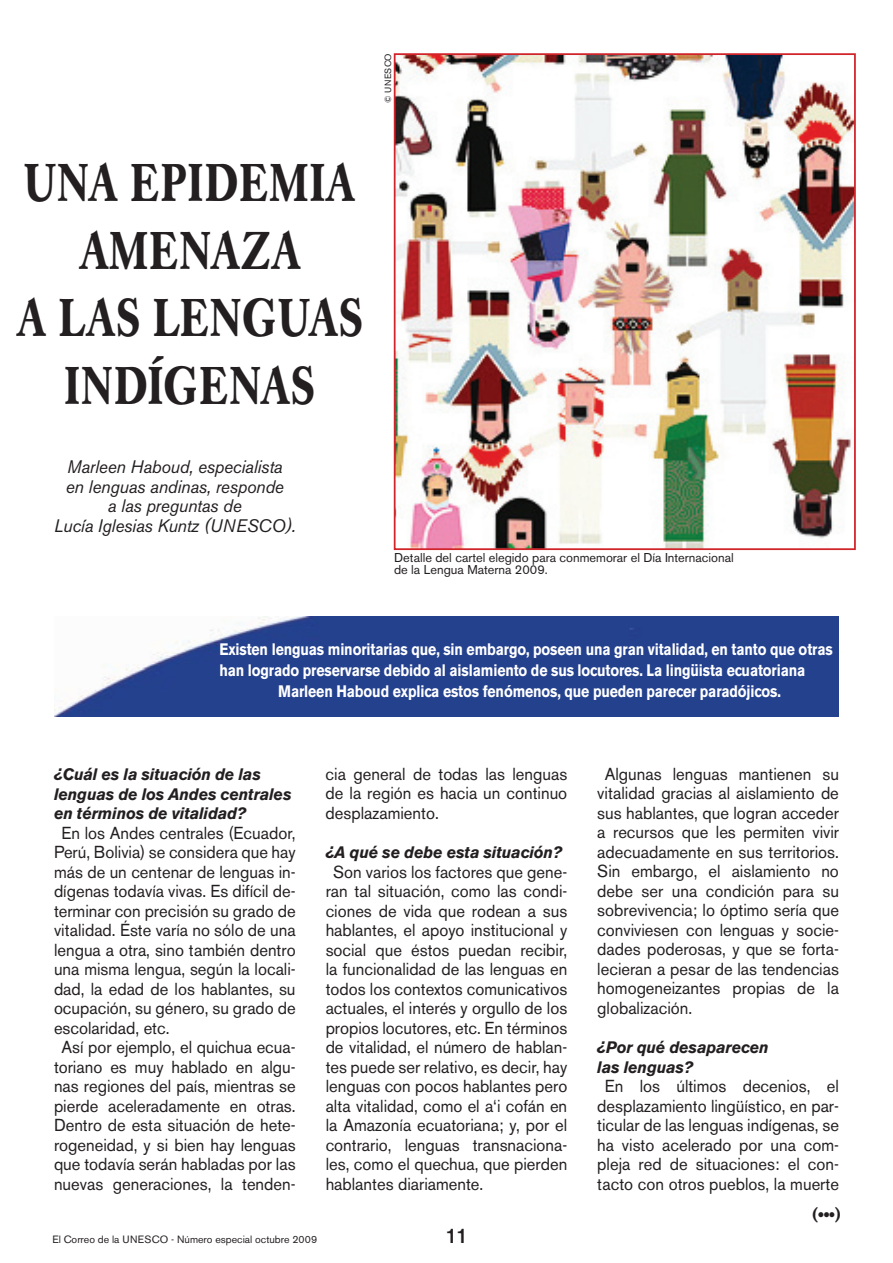
<style>
.page{position:relative;width:893px;height:1263px;background:#fff}
.page>*{position:absolute;margin:0;border:0;box-sizing:border-box;transform-origin:0 0}
.t1{font:700 52.5px/67.5px "Caslon Book BE";letter-spacing:.04em;color:#231f20;text-align:center;scale:.75 1}
.t2{font:500 21px "Akzidenz Grotesk BE";color:#231f20;scale:.96 1}
.t3{font:italic 18px/19.5px "Akzidenz Grotesk BE";letter-spacing:-.01em;color:#231f20;text-align:center;scale:.96 1}
.t4{font:500 18px "Akzidenz Grotesk BE";color:#231f20;scale:.96 1}
.t5{font:17.25px/19.5px "Akzidenz Grotesk BE";color:#231f20;text-align:justify;scale:.96 1}
.t6{font:700 16.5px "Akzidenz Grotesk BE";letter-spacing:-.01em;color:#fff;scale:.85 1}
.t7{font:italic 700 16.5px/19.5px "Akzidenz Grotesk BE";letter-spacing:-.01em;color:#231f20;scale:.96 1}
.t8{font:12.75px/12px "Akzidenz Grotesk BE";color:#231f20}
.t9{font:10.5px "Akzidenz Grotesk BE";color:#231f20}
.t10{font:9px "Akzidenz Grotesk BE";letter-spacing:.02em;color:#231f20}
</style>
<div class="page">
<img style="left:54px;top:617px;width:785px;height:99px">
<img style="left:397px;top:56px;width:456px;height:491px">
<div style="left:394px;top:53px;width:462px;height:497px;border:2px solid #d1232a"></div>
<p class="t10" style="left:383px;top:103px;width:51px;rotate:-90deg">© UNESCO</p>
<h1 class="t1" style="left:17px;top:151px;width:463px">UNA EPIDEMIA<br>AMENAZA<br>A LAS LENGUAS<br>INDÍGENAS</h1>
<p class="t3" style="left:54px;top:457px;width:253px">Marleen Haboud, especialista<br>en lenguas andinas, responde<br>a las preguntas de<br>Lucía Iglesias Kuntz (UNESCO).</p>
<p class="t8" style="left:394px;top:551px;width:341px">Detalle del cartel elegido para conmemorar el Día Internacional de la Lengua Materna 2009.</p>
<p class="t6" style="left:219px;top:640px;width:723px">Existen lenguas minoritarias que, sin embargo, poseen una gran vitalidad, en tanto que otras</p>
<p class="t6" style="left:219px;top:661px;width:691px">han logrado preservarse debido al aislamiento de sus locutores. La lingüista ecuatoriana</p>
<p class="t6" style="left:278px;top:682px;width:593px">Marleen Haboud explica estos fenómenos, que pueden parecer paradójicos.</p>
<p class="t7" style="left:54px;top:765px;width:249px">¿Cuál es la situación de las lenguas de los Andes centrales en términos de vitalidad?</p>
<p class="t5" style="left:62px;top:823px;width:245px">En los Andes centrales (Ecuador,</p>
<p class="t5" style="left:54px;top:842px;width:253px">Perú, Bolivia) se considera que hay</p>
<p class="t5" style="left:54px;top:862px;width:253px">más de un centenar de lenguas in-</p>
<p class="t5" style="left:54px;top:881px;width:253px">dígenas todavía vivas. Es difícil de-</p>
<p class="t5" style="left:54px;top:901px;width:253px">terminar con precisión su grado de</p>
<p class="t5" style="left:54px;top:920px;width:253px">vitalidad. Éste varía no sólo de una</p>
<p class="t5" style="left:54px;top:940px;width:253px">lengua a otra, sino también dentro</p>
<p class="t5" style="left:54px;top:959px;width:253px">una misma lengua, según la locali-</p>
<p class="t5" style="left:54px;top:979px;width:253px">dad, la edad de los hablantes, su</p>
<p class="t5" style="left:54px;top:998px;width:253px">ocupación, su género, su grado de</p>
<p class="t5" style="left:54px;top:1018px;width:122px">escolaridad, etc.</p>
<p class="t5" style="left:62px;top:1037px;width:245px">Así por ejemplo, el quichua ecua-</p>
<p class="t5" style="left:54px;top:1057px;width:253px">toriano es muy hablado en algu-</p>
<p class="t5" style="left:54px;top:1076px;width:253px">nas regiones del país, mientras se</p>
<p class="t5" style="left:54px;top:1096px;width:253px">pierde aceleradamente en otras.</p>
<p class="t5" style="left:54px;top:1115px;width:253px">Dentro de esta situación de hete-</p>
<p class="t5" style="left:54px;top:1135px;width:253px">rogeneidad, y si bien hay lenguas</p>
<p class="t5" style="left:54px;top:1154px;width:253px">que todavía serán habladas por las</p>
<p class="t5" style="left:54px;top:1174px;width:253px">nuevas generaciones, la tenden-</p>
<p class="t5" style="left:326px;top:764px;width:253px">cia general de todas las lenguas de la región es hacia un continuo desplazamiento.</p>
<p class="t7" style="left:326px;top:843px;width:248px">¿A qué se debe esta situación?</p>
<p class="t5" style="left:326px;top:862px;width:253px;text-indent:8px">Son varios los factores que gene&shy;ran tal situación, como las condi&shy;ciones de vida que rodean a sus hablantes, el apoyo institucional y social que éstos puedan recibir, la funcionalidad de las lenguas en todos los contextos comunicativos actuales, el interés y orgullo de los propios locutores, etc. En términos de vitalidad, el número de hablan&shy;tes puede ser relativo, es decir, hay lenguas con pocos hablantes pero alta vitalidad, como el a‘i cofán en la Amazonía ecuatoriana; y, por el contrario, lenguas transnaciona&shy;les, como el quechua, que pierden hablantes diariamente.</p>
<p class="t9" style="left:52px;top:1233px;width:266px">El Correo de la UNESCO - Número especial octubre 2009</p>
<p class="t2" style="left:446px;top:1223px;width:24px">11</p>
<p class="t5" style="left:597px;top:764px;width:253px;text-indent:8px">Algunas lenguas mantienen su vitalidad gracias al aislamiento de sus hablantes, que logran acceder a recursos que les permiten vivir adecuadamente en sus territorios.<br>Sin embargo, el aislamiento no debe ser una condición para su sobrevivencia; lo óptimo sería que conviviesen con lenguas y socie&shy;dades poderosas, y que se forta&shy;lecieran a pesar de las tendencias homogeneizantes propias de la globalización.</p>
<p class="t7" style="left:597px;top:1038px;width:180px">¿Por qué desaparecen las lenguas?</p>
<p class="t5" style="left:597px;top:1076px;width:253px;text-align:center">En los últimos decenios, el desplazamiento lingüístico, en par&shy;ticular de las lenguas indígenas, se ha visto acelerado por una com&shy;pleja red de situaciones: el con&shy;tacto con otros pueblos, la muerte</p>
<p class="t4" style="left:812px;top:1204px;width:32px">(•••)</p>
</div>
